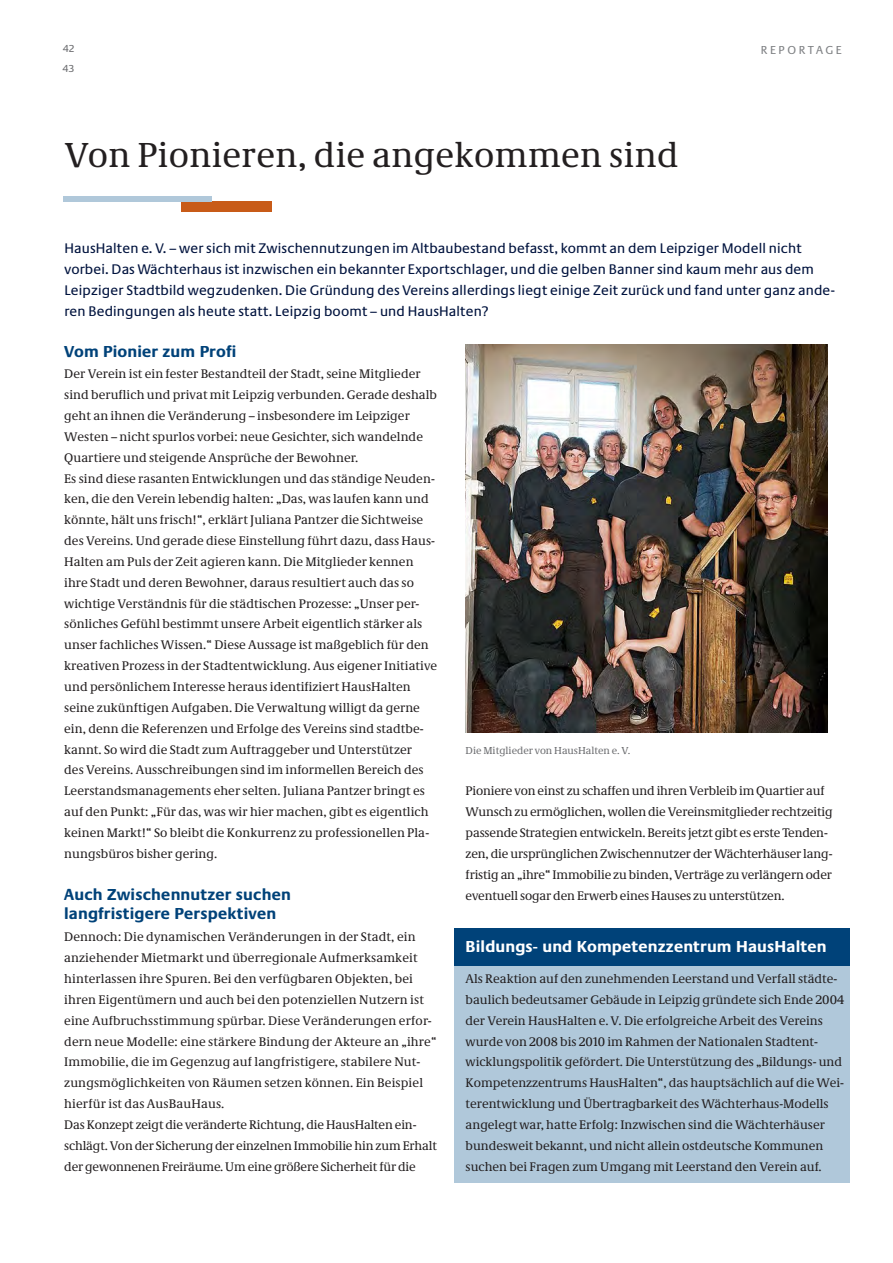
<style>
.page{position:relative;width:893px;height:1263px;background:#fff}
.page>*{position:absolute;margin:0;border:0;box-sizing:border-box;transform-origin:0 0}
.t1{font:36px "Neue Demos";letter-spacing:.01em;color:#231f20}
.t2{font:700 16.5px/19.8px "Neue Praxis";letter-spacing:.01em;color:#004279}
.t3{font:700 16.5px "Neue Praxis";letter-spacing:.01em;color:#fff}
.t4{font:14.4px/20.9px "Neue Praxis";letter-spacing:.01em;color:#00133e}
.t5{font:12.9px/20.9px "Neue Demos";letter-spacing:.005em;color:#231f20}
.t6{font:12px "Neue Praxis";letter-spacing:.215em;color:#808285}
.t7{font:10.5px "Neue Demos";color:#6c6d70}
.t8{font:10.5px/19.4px "Neue Praxis";color:#6c6d70}
</style>
<div class="page">
<div style="left:454px;top:947px;width:395px;height:235px;background:#b0c8da"></div>
<div style="left:454px;top:928px;width:395px;height:38px;background:#004279"></div>
<img style="left:466px;top:344px;width:361px;height:389px">
<div style="left:182px;top:201px;width:90px;height:10px;background:#c85b18"></div>
<div style="left:64px;top:196px;width:148px;height:5px;background:#b0c8da"></div>
<p class="t8" style="left:63px;top:39px;width:13px">42<br>43</p>
<p class="t6" style="left:761px;top:43px;width:83px">REPORTAGE</p>
<h1 class="t1" style="left:64px;top:133px;width:616px">Von Pionieren, die angekommen sind</h1>
<h2 class="t4" style="left:64px;top:238px;width:772px">HausHalten e. V. – wer sich mit Zwischennutzungen im Altbaubestand befasst, kommt an dem Leipziger Modell nicht vorbei. Das Wächterhaus ist inzwischen ein bekannter Exportschlager, und die gelben Banner sind kaum mehr aus dem Leipziger Stadtbild wegzudenken. Die Gründung des Vereins allerdings liegt einige Zeit zurück und fand unter ganz ande&shy;ren Bedingungen als heute statt. Leipzig boomt – und HausHalten?</h2>
<h3 class="t2" style="left:64px;top:342px;width:174px">Vom Pionier zum Profi</h3>
<p class="t5" style="left:64px;top:363px;width:374px">Der Verein ist ein fester Bestandteil der Stadt, seine Mitglieder sind beruflich und privat mit Leipzig verbunden. Gerade deshalb geht an ihnen die Veränderung – insbesondere im Leipziger Westen – nicht spurlos vorbei: neue Gesichter, sich wandelnde Quartiere und steigende Ansprüche der Bewohner.<br>Es sind diese rasanten Entwicklungen und das ständige Neuden&shy;ken, die den Verein lebendig halten: „Das, was laufen kann und könnte, hält uns frisch!“, erklärt Juliana Pantzer die Sichtweise des Vereins. Und gerade diese Einstellung führt dazu, dass Haus-Halten am Puls der Zeit agieren kann. Die Mitglieder kennen ihre Stadt und deren Bewohner, daraus resultiert auch das so wichtige Verständnis für die städtischen Prozesse: „Unser per&shy;sönliches Gefühl bestimmt unsere Arbeit eigentlich stärker als unser fachliches Wissen.“ Diese Aussage ist maßgeblich für den kreativen Prozess in der Stadtentwicklung. Aus eigener Initiative und persönlichem Interesse heraus identifiziert HausHalten seine zukünftigen Aufgaben. Die Verwaltung willigt da gerne ein, denn die Referenzen und Erfolge des Vereins sind stadtbe&shy;kannt. So wird die Stadt zum Auftraggeber und Unterstützer<br>des Vereins. Ausschreibungen sind im informellen Bereich des Leerstandsmanagements eher selten. Juliana Pantzer bringt es auf den Punkt: „Für das, was wir hier machen, gibt es eigentlich keinen Markt!“ So bleibt die Konkurrenz zu professionellen Pla&shy;nungsbüros bisher gering.</p>
<h3 class="t2" style="left:64px;top:884px;width:228px">Auch Zwischennutzer suchen langfristigere Perspektiven</h3>
<p class="t5" style="left:64px;top:926px;width:374px">Dennoch: Die dynamischen Veränderungen in der Stadt, ein anziehender Mietmarkt und überregionale Aufmerksamkeit hinterlassen ihre Spuren. Bei den verfügbaren Objekten, bei ihren Eigentümern und auch bei den potenziellen Nutzern ist eine Aufbruchsstimmung spürbar. Diese Veränderungen erfor&shy;dern neue Modelle: eine stärkere Bindung der Akteure an „ihre“ Immobilie, die im Gegenzug auf langfristigere, stabilere Nut&shy;zungsmöglichkeiten von Räumen setzen können. Ein Beispiel hierfür ist das AusBauHaus.<br>Das Konzept zeigt die veränderte Richtung, die HausHalten ein&shy;schlägt. Von der Sicherung der einzelnen Immobilie hin zum Erhalt der gewonnenen Freiräume. Um eine größere Sicherheit für die</p>
<p class="t7" style="left:466px;top:744px;width:166px">Die Mitglieder von HausHalten e. V.</p>
<p class="t5" style="left:466px;top:780px;width:369px">Pioniere von einst zu schaffen und ihren Verbleib im Quartier auf Wunsch zu ermöglichen, wollen die Vereinsmitglieder rechtzeitig passende Strategien entwickeln. Bereits jetzt gibt es erste Tenden&shy;zen, die ursprünglichen Zwischennutzer der Wächterhäuser lang&shy;fristig an „ihre“ Immobilie zu binden, Verträge zu verlängern oder eventuell sogar den Erwerb eines Hauses zu unterstützen.</p>
<h3 class="t3" style="left:466px;top:937px;width:362px">Bildungs- und Kompetenzzentrum HausHalten</h3>
<p class="t5" style="left:466px;top:968px;width:380px">Als Reaktion auf den zunehmenden Leerstand und Verfall städte&shy;baulich bedeutsamer Gebäude in Leipzig gründete sich Ende 2004 der Verein HausHalten e. V. Die erfolgreiche Arbeit des Vereins wurde von 2008 bis 2010 im Rahmen der Nationalen Stadtent&shy;wicklungspolitik gefördert. Die Unterstützung des „Bildungs- und Kompetenzzentrums HausHalten“, das hauptsächlich auf die Wei&shy;terentwicklung und Übertragbarkeit des Wächterhaus-Modells angelegt war, hatte Erfolg: Inzwischen sind die Wächterhäuser bundesweit bekannt, und nicht allein ostdeutsche Kommunen suchen bei Fragen zum Umgang mit Leerstand den Verein auf.</p>
</div>
